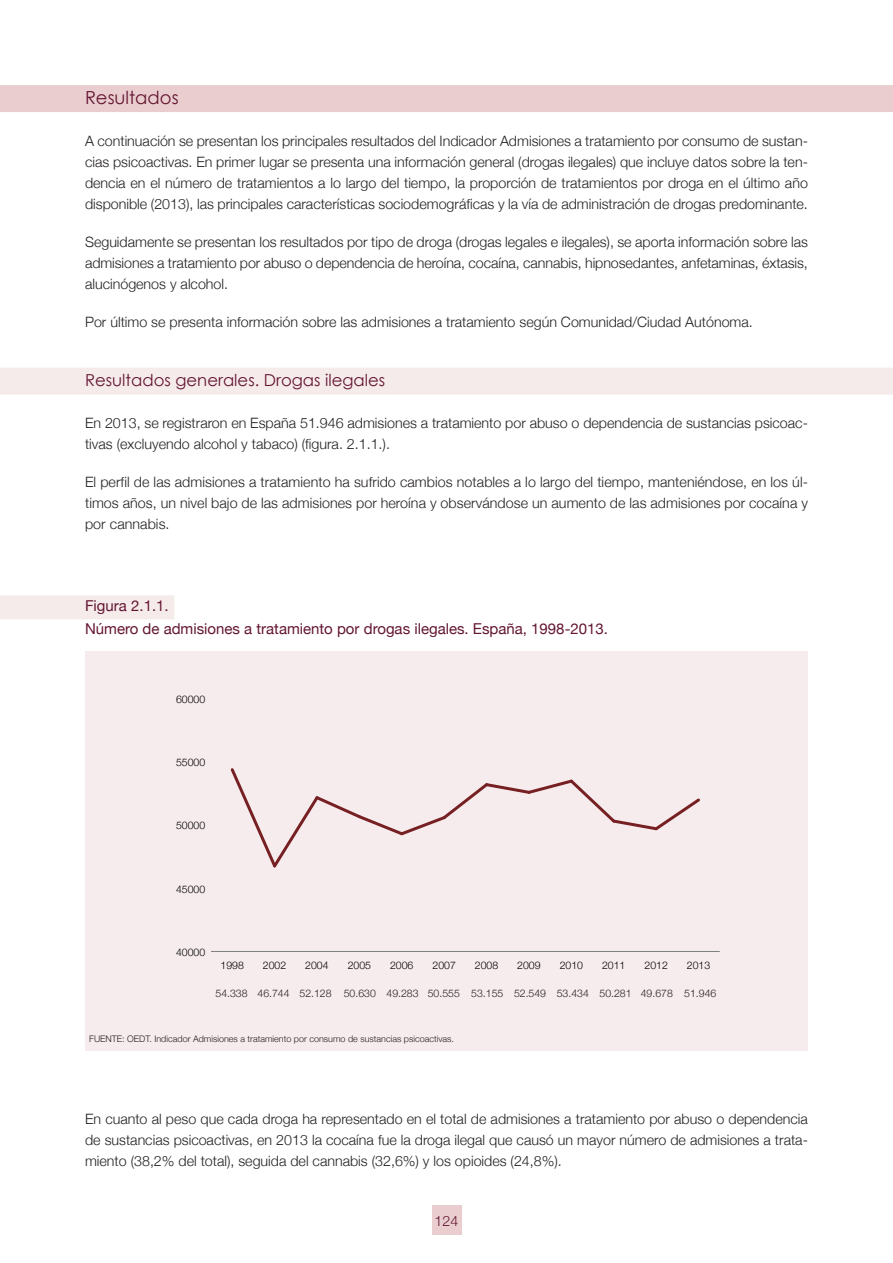
<style>
.page{position:relative;width:893px;height:1263px;background:#fff}
.page>*{position:absolute;margin:0;border:0;box-sizing:border-box;transform-origin:0 0}
.t1{font:18px "Century Gothic";color:#641633}
.t2{font:16.5px "Century Gothic";color:#641633}
.t3{font:15px/23.7px "Helvetica Neue";color:#641633}
.t4{font:300 14.25px/21px "Helvetica Neue";color:#231f20;text-align:justify}
.t5{font:300 14.25px "Helvetica Neue";color:#641633}
.t6{font:300 10.5px "Helvetica Neue";color:#000}
.t7{font:300 10.5px "Helvetica Neue";color:#231f20}
.t8{font:300 9px "Helvetica Neue";color:#231f20}
</style>
<div class="page">
<div style="left:0;top:85px;width:893px;height:27px;background:#eacecf"></div>
<div style="left:0;top:368px;width:893px;height:27px;background:#f6ebeb"></div>
<div style="left:432px;top:1205px;width:29px;height:30px;background:#eacecf"></div>
<div style="left:0;top:595px;width:174px;height:24px;background:#f6ebeb"></div>
<div style="left:85px;top:651px;width:723px;height:399px;background:#f7eced"></div>
<hr style="left:211px;top:951px;width:509px;height:1px;background:#808080">
<svg style="left:230px;top:768px;width:470px;height:100px"></svg>
<p class="t1" style="left:85px;top:85px;width:95px">Resultados</p>
<p class="t4" style="left:85px;top:130px;width:724px">A continuación se presentan los principales resultados del Indicador Admisiones a tratamiento por consumo de sustan&shy;cias psicoactivas. En primer lugar se presenta una información general (drogas ilegales) que incluye datos sobre la ten&shy;dencia en el número de tratamientos a lo largo del tiempo, la proporción de tratamientos por droga en el último año disponible (2013), las principales características sociodemográficas y la vía de administración de drogas predominante.</p>
<p class="t4" style="left:85px;top:231px;width:724px">Seguidamente se presentan los resultados por tipo de droga (drogas legales e ilegales), se aporta información sobre las admisiones a tratamiento por abuso o dependencia de heroína, cocaína, cannabis, hipnosedantes, anfetaminas, éxtasis, alucinógenos y alcohol.</p>
<p class="t4" style="left:85px;top:311px;width:669px">Por último se presenta información sobre las admisiones a tratamiento según Comunidad/Ciudad Autónoma.</p>
<p class="t2" style="left:85px;top:369px;width:302px">Resultados generales. Drogas ilegales</p>
<p class="t4" style="left:85px;top:412px;width:724px">En 2013, se registraron en España 51.946 admisiones a tratamiento por abuso o dependencia de sustancias psicoac&shy;tivas (excluyendo alcohol y tabaco) (figura. 2.1.1.).</p>
<p class="t4" style="left:85px;top:471px;width:724px">El perfil de las admisiones a tratamiento ha sufrido cambios notables a lo largo del tiempo, manteniéndose, en los úl&shy;timos años, un nivel bajo de las admisiones por heroína y observándose un aumento de las admisiones por cocaína y por cannabis.</p>
<p class="t3" style="left:85px;top:593px;width:524px">Figura 2.1.1.<br>Número de admisiones a tratamiento por drogas ilegales. España, 1998-2013.</p>
<p class="t6" style="left:176px;top:692px;width:31px">60000</p>
<p class="t6" style="left:176px;top:756px;width:31px">55000</p>
<p class="t6" style="left:176px;top:819px;width:31px">50000</p>
<p class="t6" style="left:176px;top:882px;width:31px">45000</p>
<p class="t6" style="left:176px;top:946px;width:31px">40000</p>
<p class="t6" style="left:220px;top:959px;width:25px">1998</p>
<p class="t6" style="left:263px;top:959px;width:25px">2002</p>
<p class="t6" style="left:305px;top:959px;width:25px">2004</p>
<p class="t6" style="left:348px;top:959px;width:25px">2005</p>
<p class="t6" style="left:390px;top:959px;width:25px">2006</p>
<p class="t6" style="left:432px;top:959px;width:25px">2007</p>
<p class="t6" style="left:475px;top:959px;width:25px">2008</p>
<p class="t6" style="left:517px;top:959px;width:25px">2009</p>
<p class="t6" style="left:560px;top:959px;width:25px">2010</p>
<p class="t6" style="left:602px;top:959px;width:25px">2011</p>
<p class="t6" style="left:644px;top:959px;width:25px">2012</p>
<p class="t6" style="left:687px;top:959px;width:25px">2013</p>
<p class="t7" style="left:215px;top:986px;width:502px">54.338 46.744 52.128 50.630 49.283 50.555 53.155 52.549 53.434 50.281 49.678 51.946</p>
<p class="t8" style="left:89px;top:1033px;width:366px">FUENTE: OEDT. Indicador Admisiones a tratamiento por consumo de sustancias psicoactivas.</p>
<p class="t4" style="left:85px;top:1108px;width:724px">En cuanto al peso que cada droga ha representado en el total de admisiones a tratamiento por abuso o dependencia de sustancias psicoactivas, en 2013 la cocaína fue la droga ilegal que causó un mayor número de admisiones a trata&shy;miento (38,2% del total), seguida del cannabis (32,6%) y los opioides (24,8%).</p>
<p class="t5" style="left:435px;top:1212px;width:25px">124</p>
</div>
